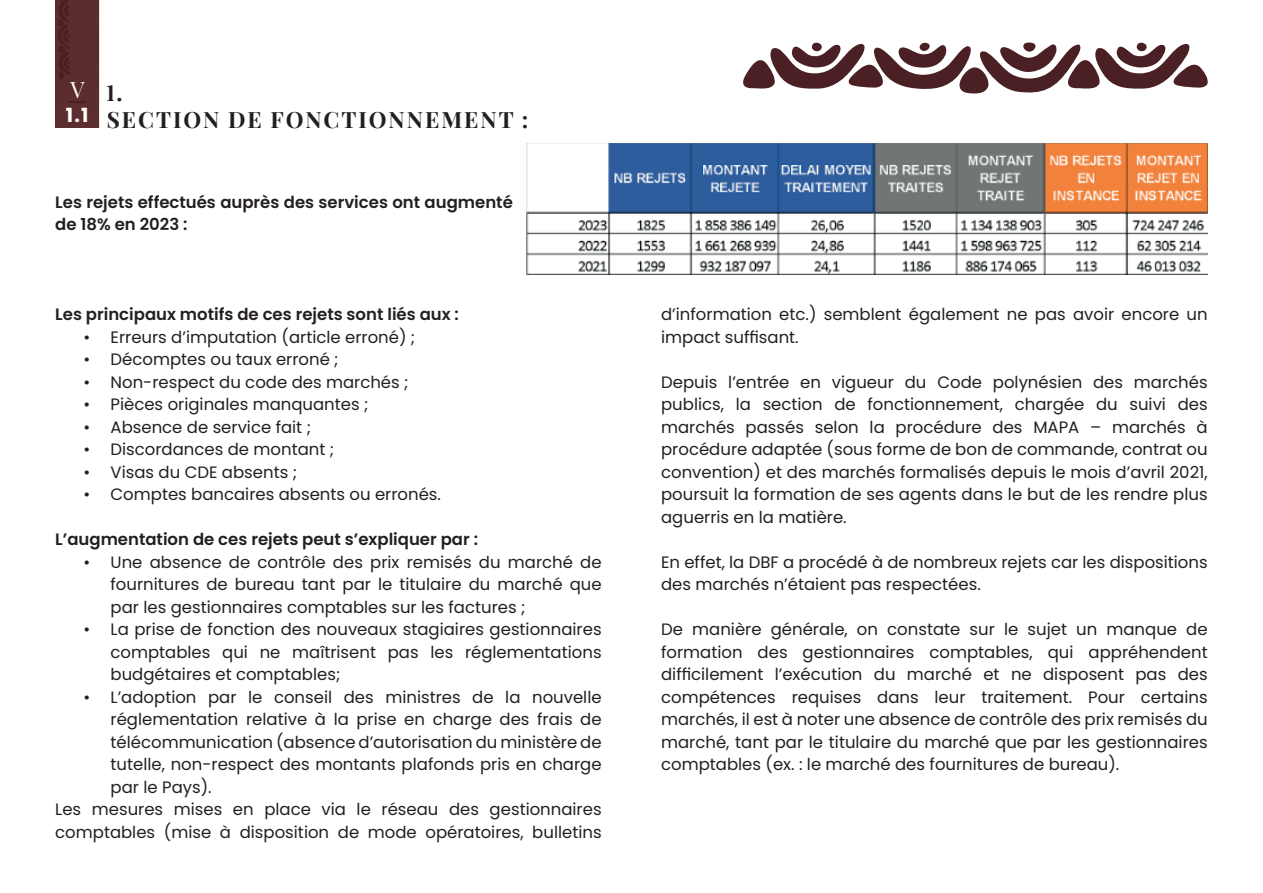
<style>
.page{position:relative;width:1263px;height:893px;background:#fff}
.page>*{position:absolute;margin:0;border:0;box-sizing:border-box;transform-origin:0 0}
.t1{font:700 22.5px/27px "Playfair Display";letter-spacing:.09em;color:#231f20}
.t2{font:700 19.5px "Poppins";color:#fff}
.t3{font:16.5px/22.5px "Poppins";color:#231f20;text-align:justify}
.t4{font:600 16.5px/22.5px "Poppins";color:#231f20}
.s1{font-weight:400;color:#fff}
</style>
<div class="page">
<div style="left:55px;top:0;width:44px;height:128px;background:#5b2d2d"></div>
<svg style="left:57px;top:0;width:14px;height:80px"></svg>
<svg style="left:69px;top:102px;width:16px;height:1px"></svg>
<svg style="left:743px;top:42px;width:465px;height:52px"></svg>
<img style="left:526px;top:143px;width:682px;height:132px">
<h1 class="t1" style="left:107px;top:77px;width:423px;text-indent:-36px"><span class="s1">V</span> 1.<br>SECTION DE FONCTIONNEMENT :</h1>
<p class="t2" style="left:66px;top:104px;width:24px">1.1</p>
<p class="t4" style="left:55px;top:191px;width:459px">Les rejets effectués auprès des services ont augmenté de 18% en 2023 :</p>
<p class="t4" style="left:55px;top:303px;width:405px">Les principaux motifs de ces rejets sont liés aux :</p>
<p class="t3" style="left:84px;top:326px;width:333px">• Erreurs d’imputation (article erroné) ;</p>
<p class="t3" style="left:84px;top:348px;width:257px">• Décomptes ou taux erroné ;</p>
<p class="t3" style="left:84px;top:371px;width:326px">• Non-respect du code des marchés ;</p>
<p class="t3" style="left:84px;top:393px;width:286px">• Pièces originales manquantes ;</p>
<p class="t3" style="left:84px;top:416px;width:229px">• Absence de service fait ;</p>
<p class="t3" style="left:84px;top:438px;width:252px">• Discordances de montant ;</p>
<p class="t3" style="left:84px;top:461px;width:215px">• Visas du CDE absents ;</p>
<p class="t3" style="left:84px;top:483px;width:359px">• Comptes bancaires absents ou erronés.</p>
<p class="t4" style="left:55px;top:528px;width:424px">L’augmentation de ces rejets peut s’expliquer par :</p>
<p class="t3" style="left:111px;top:551px;width:493px;text-indent:-27px">• Une absence de contrôle des prix remisés du marché de fournitures de bureau tant par le titulaire du marché que par les gestionnaires comptables sur les factures ;</p>
<p class="t3" style="left:111px;top:618px;width:493px;text-indent:-27px">• La prise de fonction des nouveaux stagiaires gestionnaires comptables qui ne maîtrisent pas les réglementations budgétaires et comptables;</p>
<p class="t3" style="left:84px;top:686px;width:520px">• L’adoption par le conseil des ministres de la nouvelle</p>
<p class="t3" style="left:111px;top:708px;width:493px">réglementation relative à la prise en charge des frais de</p>
<p class="t3" style="left:111px;top:731px;width:493px">télécommunication (absence d’autorisation du ministère de</p>
<p class="t3" style="left:111px;top:753px;width:493px">tutelle, non-respect des montants plafonds pris en charge</p>
<p class="t3" style="left:111px;top:776px;width:103px">par le Pays).</p>
<p class="t3" style="left:55px;top:798px;width:548px">Les mesures mises en place via le réseau des gestionnaires</p>
<p class="t3" style="left:55px;top:821px;width:548px">comptables (mise à disposition de mode opératoires, bulletins</p>
<p class="t3" style="left:661px;top:303px;width:548px">d’information etc.) semblent également ne pas avoir encore un impact suffisant.</p>
<p class="t3" style="left:661px;top:371px;width:548px">Depuis l’entrée en vigueur du Code polynésien des marchés publics, la section de fonctionnement, chargée du suivi des marchés passés selon la procédure des MAPA – marchés à procédure adaptée (sous forme de bon de commande, contrat ou convention) et des marchés formalisés depuis le mois d’avril 2021, poursuit la formation de ses agents dans le but de les rendre plus aguerris en la matière.</p>
<p class="t3" style="left:661px;top:551px;width:548px">En effet, la DBF a procédé à de nombreux rejets car les dispositions des marchés n’étaient pas respectées.</p>
<p class="t3" style="left:661px;top:618px;width:548px">De manière générale, on constate sur le sujet un manque de formation des gestionnaires comptables, qui appréhendent difficilement l’exécution du marché et ne disposent pas des compétences requises dans leur traitement. Pour certains marchés, il est à noter une absence de contrôle des prix remisés du marché, tant par le titulaire du marché que par les gestionnaires comptables (ex. : le marché des fournitures de bureau).</p>
</div>
